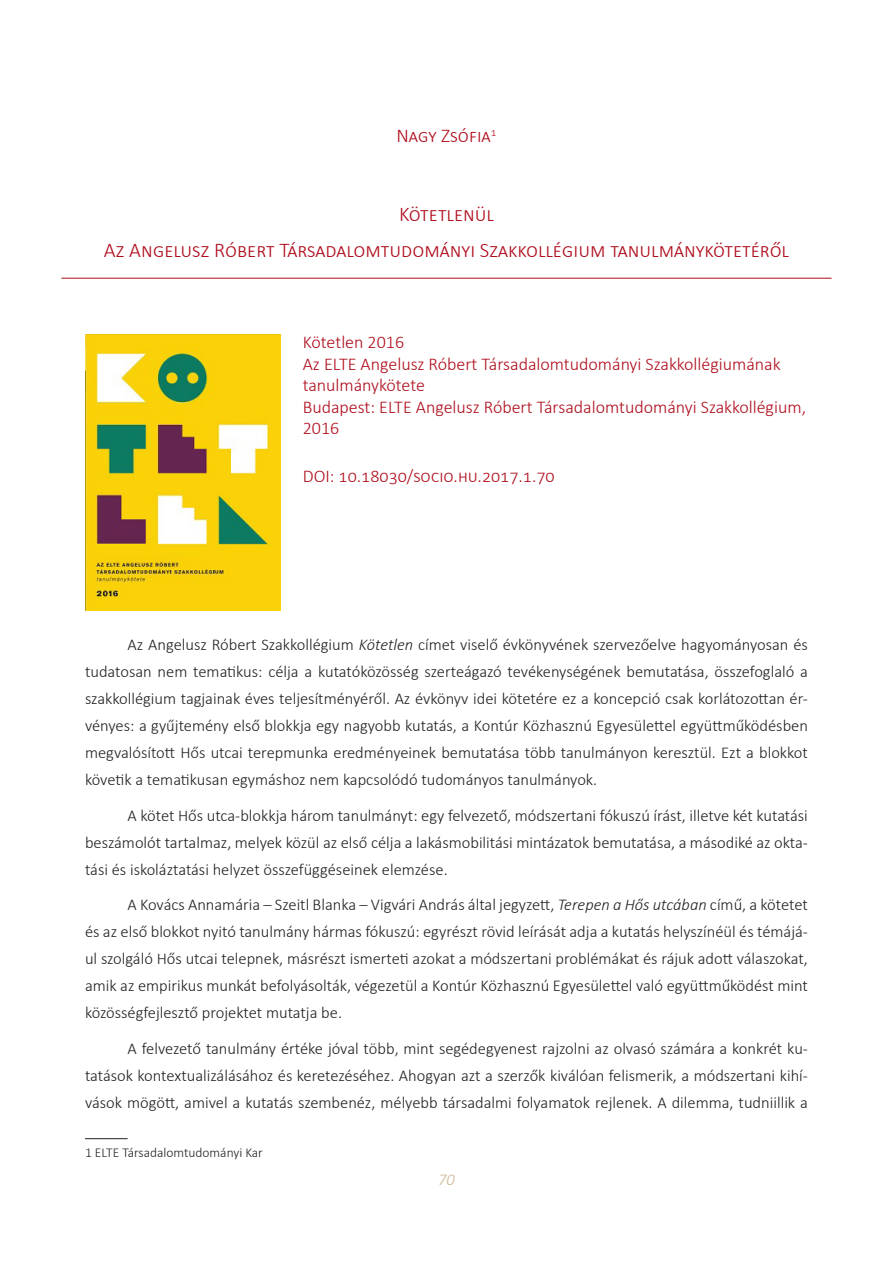
<style>
.page{position:relative;width:893px;height:1263px;background:#fff}
.page>*{position:absolute;margin:0;border:0;box-sizing:border-box;transform-origin:0 0}
.t1{font:300 21px/36px "Calibri";color:#af0c1c;text-align:center}
.t2{font:300 19.5px "Calibri";color:#af0c1c}
.t3{font:300 18px/21.6px "Calibri";color:#af0c1c}
.t4{font:300 16.5px/27px "Calibri";color:#231f20;text-align:justify}
.t5{font:italic 300 16.5px "Calibri";color:#c9b792}
.t6{font:300 13.5px "Calibri";color:#231f20}
.s1{font-style:italic}
</style>
<div class="page">
<hr style="left:61px;top:278px;width:771px;height:1px;background:#af0c1c">
<hr style="left:85px;top:1138px;width:43px;height:1px;background:#231f20">
<img style="left:85px;top:334px;width:195px;height:277px">
<p class="t2" style="left:396px;top:124px;width:102px">Nagy Zsófia<sup>1</sup></p>
<p class="t1" style="left:104px;top:196px;width:687px">Kötetlenül<br>Az Angelusz Róbert Társadalomtudományi Szakkollégium tanulmánykötetéről</p>
<p class="t3" style="left:303px;top:331px;width:505px">Kötetlen 2016<br>Az ELTE Angelusz Róbert Társadalomtudományi Szakkollégiumának tanulmánykötete<br>Budapest: ELTE Angelusz Róbert Társadalomtudományi Szakkollégium, 2016</p>
<p class="t3" style="left:303px;top:465px;width:253px">DOI: 10.18030/socio.hu.2017.1.70</p>
<p class="t4" style="left:85px;top:631px;width:724px;text-indent:43px">Az Angelusz Róbert Szakkollégium <span class="s1">Kötetlen</span> címet viselő évkönyvének szervezőelve hagyományosan és tudatosan nem tematikus: célja a kutatóközösség szerteágazó tevékenységének bemutatása, összefoglaló a szakkollégium tagjainak éves teljesítményéről. Az évkönyv idei kötetére ez a koncepció csak korlátozottan ér&shy;vényes: a gyűjtemény első blokkja egy nagyobb kutatás, a Kontúr Közhasznú Egyesülettel együttműködésben megvalósított Hős utcai terepmunka eredményeinek bemutatása több tanulmányon keresztül. Ezt a blokkot követik a tematikusan egymáshoz nem kapcsolódó tudományos tanulmányok.</p>
<p class="t4" style="left:85px;top:801px;width:724px;text-indent:43px">A kötet Hős utca-blokkja három tanulmányt: egy felvezető, módszertani fókuszú írást, illetve két kutatási beszámolót tartalmaz, melyek közül az első célja a lakásmobilitási mintázatok bemutatása, a másodiké az okta&shy;tási és iskoláztatási helyzet összefüggéseinek elemzése.</p>
<p class="t4" style="left:85px;top:891px;width:724px;text-indent:43px">A Kovács Annamária – Szeitl Blanka – Vigvári András által jegyzett, <span class="s1">Terepen a Hős utcában</span> című, a kötetet és az első blokkot nyitó tanulmány hármas fókuszú: egyrészt rövid leírását adja a kutatás helyszínéül és témájá&shy;ul szolgáló Hős utcai telepnek, másrészt ismerteti azokat a módszertani problémákat és rájuk adott válaszokat, amik az empirikus munkát befolyásolták, végezetül a Kontúr Közhasznú Egyesülettel való együttműködést mint közösségfejlesztő projektet mutatja be.</p>
<p class="t4" style="left:85px;top:1034px;width:724px;text-indent:43px">A felvezető tanulmány értéke jóval több, mint segédegyenest rajzolni az olvasó számára a konkrét ku&shy;tatások kontextualizálásához és keretezéséhez. Ahogyan azt a szerzők kiválóan felismerik, a módszertani kihí&shy;vások mögött, amivel a kutatás szembenéz, mélyebb társadalmi folyamatok rejlenek. A dilemma, tudniillik a</p>
<p class="t6" style="left:85px;top:1144px;width:179px">1 ELTE Társadalomtudományi Kar</p>
<p class="t5" style="left:438px;top:1169px;width:18px">70</p>
</div>
